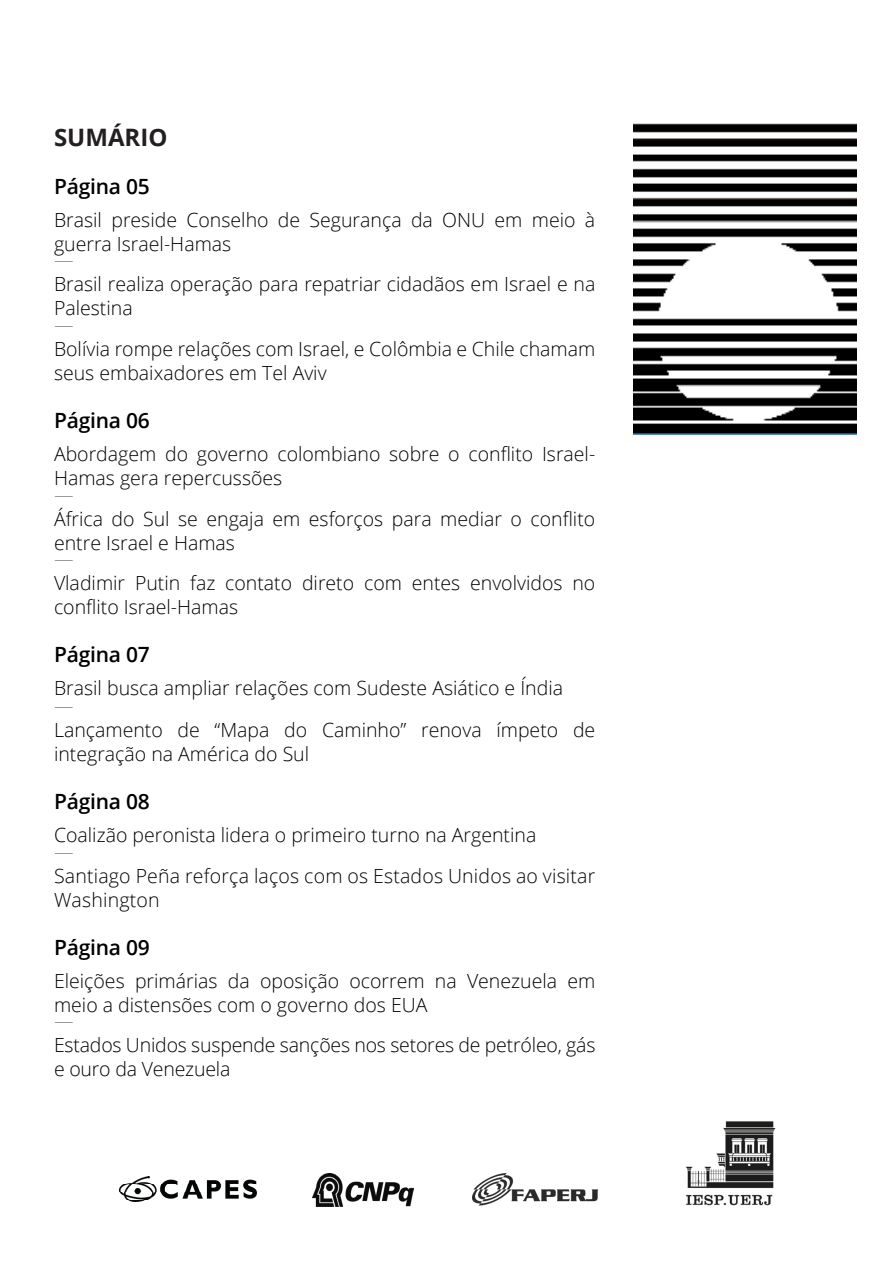
<style>
.page{position:relative;width:893px;height:1263px;background:#fff}
.page>*{position:absolute;margin:0;border:0;box-sizing:border-box;transform-origin:0 0}
.t1{font:700 24px "Open Sans";color:#231f20}
.t2{font:600 21px "Open Sans";letter-spacing:-.01em;color:#000}
.t3{font:300 19.5px/24px "Open Sans";color:#000}
.t4{font:300 19.5px "Open Sans";color:#818181}
</style>
<div class="page">
<img style="left:633px;top:123px;width:223px;height:311px">
<img style="left:685px;top:1121px;width:91px;height:85px">
<img style="left:472px;top:1173px;width:125px;height:33px">
<img style="left:313px;top:1174px;width:101px;height:32px">
<img style="left:120px;top:1177px;width:137px;height:25px">
<p class="t1" style="left:54px;top:120px;width:115px">SUMÁRIO</p>
<p class="t2" style="left:54px;top:172px;width:97px">Página 05</p>
<p class="t3" style="left:54px;top:207px;width:543px">Brasil preside Conselho de Segurança da ONU em meio à guerra Israel-Hamas</p>
<p class="t4" style="left:54px;top:247px;width:21px">—</p>
<p class="t3" style="left:54px;top:272px;width:543px">Brasil realiza operação para repatriar cidadãos em Israel e na<br>Palestina</p>
<p class="t4" style="left:54px;top:312px;width:21px">—</p>
<p class="t3" style="left:54px;top:336px;width:543px">Bolívia rompe relações com Israel, e Colômbia e Chile chamam seus embaixadores em Tel Aviv</p>
<p class="t2" style="left:54px;top:406px;width:97px">Página 06</p>
<p class="t3" style="left:54px;top:441px;width:543px">Abordagem do governo colombiano sobre o conflito Israel-<br>Hamas gera repercussões</p>
<p class="t4" style="left:54px;top:481px;width:21px">—</p>
<p class="t3" style="left:54px;top:506px;width:543px">África do Sul se engaja em esforços para mediar o conflito entre Israel e Hamas</p>
<p class="t4" style="left:54px;top:546px;width:21px">—</p>
<p class="t3" style="left:54px;top:570px;width:543px">Vladimir Putin faz contato direto com entes envolvidos no conflito Israel-Hamas</p>
<p class="t2" style="left:54px;top:640px;width:97px">Página 07</p>
<p class="t3" style="left:54px;top:675px;width:511px">Brasil busca ampliar relações com Sudeste Asiático e Índia</p>
<p class="t4" style="left:54px;top:693px;width:21px">—</p>
<p class="t3" style="left:54px;top:717px;width:543px">Lançamento de “Mapa do Caminho” renova ímpeto de integração na América do Sul</p>
<p class="t2" style="left:54px;top:787px;width:97px">Página 08</p>
<p class="t3" style="left:54px;top:822px;width:484px">Coalizão peronista lidera o primeiro turno na Argentina</p>
<p class="t4" style="left:54px;top:838px;width:21px">—</p>
<p class="t3" style="left:54px;top:863px;width:543px">Santiago Peña reforça laços com os Estados Unidos ao visitar<br>Washington</p>
<p class="t2" style="left:54px;top:933px;width:97px">Página 09</p>
<p class="t3" style="left:54px;top:968px;width:543px">Eleições primárias da oposição ocorrem na Venezuela em meio a distensões com o governo dos EUA</p>
<p class="t4" style="left:54px;top:1008px;width:21px">—</p>
<p class="t3" style="left:54px;top:1033px;width:543px">Estados Unidos suspende sanções nos setores de petróleo, gás e ouro da Venezuela</p>
</div>
